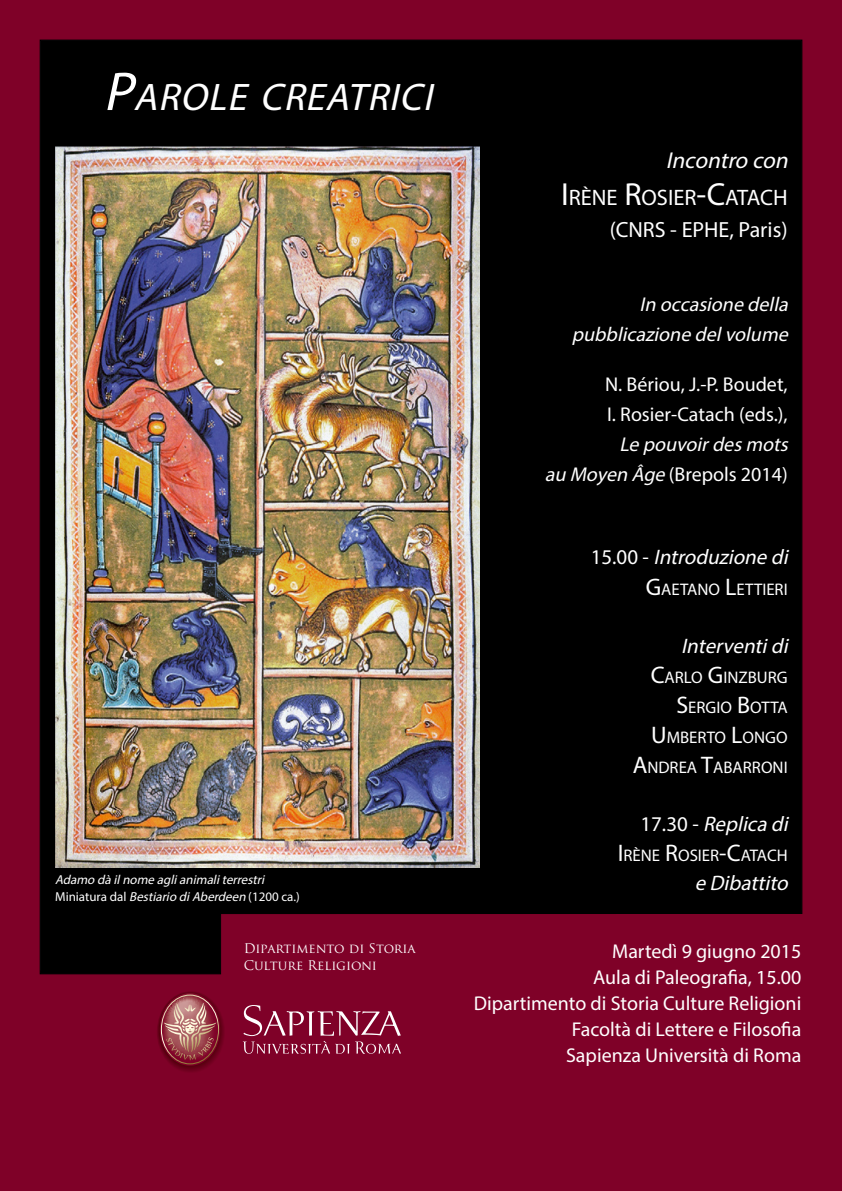
<style>
.page{position:relative;width:842px;height:1191px;background:#7f0128}
.page>*{position:absolute;margin:0;border:0;box-sizing:border-box;transform-origin:0 0}
.t1{font:italic 38.5px "Myriad Pro";color:#fff}
.t2{font:italic 23px "Myriad Pro";color:#fff}
.t3{font:22.4px "Myriad Pro";color:#fff}
.t4{font:22px "Myriad Pro";color:#fff}
.t5{font:italic 21px "Myriad Pro";color:#fff}
.t6{font:20px "Myriad Pro";color:#fff}
.t7{font:italic 20px "Myriad Pro";color:#fff}
.t8{font:16.8px "Myriad Pro";color:#fff}
.t9{font:13px "Myriad Pro";color:#fff}
.t10{font:13px "Trajan Pro";color:#fff}
.t11{font:italic 13px "Myriad Pro";color:#fff}
.s1{font-size:55px}
.s2{font-style:italic}
.s3{font-size:32px}
.s4{font-style:normal}
.s5{font-size:24px}
</style>
<div class="page">
<img style="left:39px;top:39px;width:764px;height:935px">
<svg style="left:160px;top:993px;width:60px;height:72px"></svg>
<svg style="left:243px;top:1005px;width:158px;height:49px"></svg>
<p class="t1" style="left:103px;top:73px;width:340px"><span class="s1">P</span>AROLE CREATRICI</p>
<p class="t11" style="left:55px;top:871px;width:214px">Adamo dà ilnome aglianimaliterrestri</p>
<p class="t9" style="left:55px;top:888px;width:246px">Miniatura dal <span class="s2">Bestiario diAberdeen</span> (1200 ca.)</p>
<p class="t10" style="left:244px;top:940px;width:174px">Dipartimento di Storia</p>
<p class="t10" style="left:244px;top:957px;width:135px">Culture Religioni</p>
<p class="t2" style="left:666px;top:146px;width:129px">Incontro con</p>
<p class="t3" style="left:561px;top:183px;width:228px"><span class="s3">I</span> RÈNE <span class="s3">R</span>OSIER<span class="s3">-C</span>ATACH</p>
<p class="t4" style="left:610px;top:216px;width:179px">(CNRS - EPHE, Paris)</p>
<p class="t7" style="left:640px;top:292px;width:155px">In occasione della</p>
<p class="t7" style="left:572px;top:322px;width:222px">pubblicazione delvolume</p>
<p class="t6" style="left:605px;top:372px;width:184px">N. Bériou, J.-P. Boudet,</p>
<p class="t6" style="left:607px;top:402px;width:182px">I. Rosier-Catach (eds.),</p>
<p class="t7" style="left:619px;top:432px;width:175px">Le pouvoirdesmots</p>
<p class="t6" style="left:545px;top:462px;width:244px"><span class="s2">au Moyen Âge</span> (Brepols 2014)</p>
<p class="t5" style="left:591px;top:544px;width:204px"><span class="s4">1 5 . 0 0 -</span> Introduzione di</p>
<p class="t8" style="left:646px;top:578px;width:143px"><span class="s5">G</span>AETANO <span class="s5">L</span>ETTIERI</p>
<p class="t5" style="left:681px;top:632px;width:113px">Interventidi</p>
<p class="t8" style="left:651px;top:666px;width:137px"><span class="s5">C</span>ARLO <span class="s5">G</span>INZBURG</p>
<p class="t8" style="left:676px;top:696px;width:113px"><span class="s5">S</span>ERGIO <span class="s5">B</span>OTTA</p>
<p class="t8" style="left:651px;top:726px;width:138px"><span class="s5">U</span> MBERTO <span class="s5">L</span>ONGO</p>
<p class="t8" style="left:633px;top:756px;width:156px"><span class="s5">A</span>NDREA <span class="s5">T</span>ABARRONI</p>
<p class="t5" style="left:640px;top:810px;width:154px"><span class="s4">1 7 . 3 0 -</span> Replica di</p>
<p class="t8" style="left:618px;top:844px;width:171px"><span class="s5">I</span> RÈNE <span class="s5">R</span>OSIER<span class="s5">-C</span>ATACH</p>
<p class="t5" style="left:695px;top:869px;width:100px">e Dibattito</p>
<p class="t6" style="left:612px;top:939px;width:191px">Martedì 9 giugno 2015</p>
<p class="t6" style="left:593px;top:965px;width:210px">Aula di Paleografia, 15.00</p>
<p class="t6" style="left:474px;top:991px;width:329px">Dipartimento di Storia Culture Religioni</p>
<p class="t6" style="left:572px;top:1017px;width:231px">Facoltà di Lettere e Filosofia</p>
<p class="t6" style="left:566px;top:1043px;width:237px">Sapienza Università di Roma</p>
</div>
